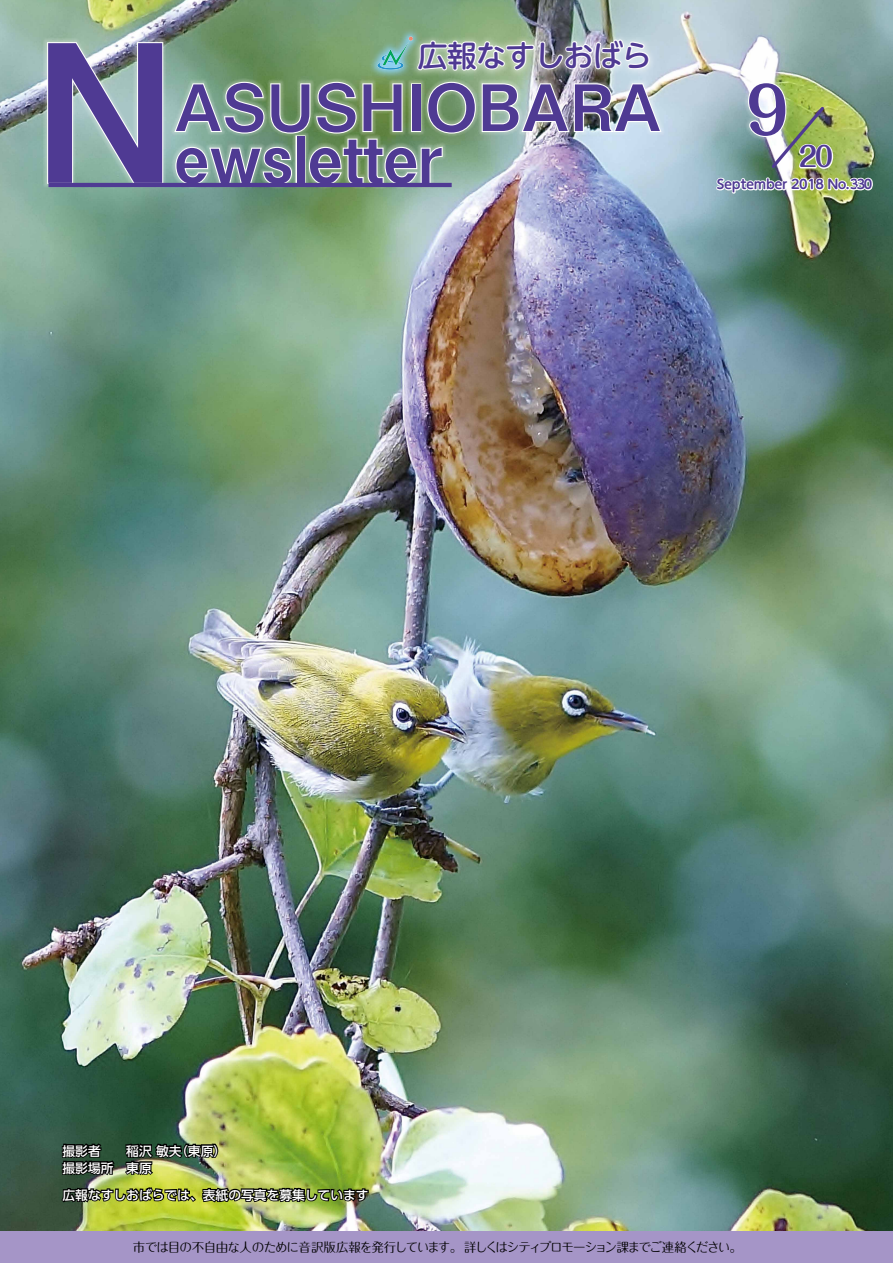
<style>
.page{position:relative;width:893px;height:1263px;background:#fff}
.page>*{position:absolute;margin:0;border:0;box-sizing:border-box;transform-origin:0 0}
.t1{font:700 191.4px "Mi Go MB1 Std De";color:#4f3a93}
.t2{font:700 63.75px/52.1px "Mi Go MB1 Std De";color:#4f3a93}
.t3{font:700 63.75px "Maru Fo Pro";color:#4f3a93;scale:.9 1}
.t4{font:500 29.7px "UD Shin M Go Pro";letter-spacing:-.03em;color:#4f3a93}
.t5{font:700 27.6px "Maru Fo Pro";color:#4f3a93;scale:.9 1}
.t6{font:12.75px "Maru Fo Pro";letter-spacing:-.08em;color:#000}
.t7{font:500 12.75px/17px "UD Shin Go Pro";color:#fff}
.t8{font:700 12.75px "UD Shin M Go Pro De";letter-spacing:-.03em;color:#4f3a93}
</style>
<div class="page">
<img style="left:0;top:0;width:893px;height:1232px">
<div style="left:744px;top:78px;width:46px;height:63px;background:#fff;opacity:.5"></div>
<img style="left:715px;top:81px;width:159px;height:114px">
<div style="left:410px;top:33px;width:247px;height:45px;background:#fff;opacity:.54"></div>
<img style="left:416px;top:0;width:234px;height:72px">
<div style="left:43px;top:38px;width:124px;height:150px;background:#fff;opacity:.5"></div>
<svg style="left:46px;top:41px;width:118px;height:144px;background:#bccecb"></svg>
<svg style="left:369px;top:28px;width:52px;height:51px"></svg>
<img style="left:374px;top:35px;width:41px;height:40px">
<div style="left:0;top:1232px;width:893px;height:31px;background:#a595c7"></div>
<div style="left:170px;top:79px;width:495px;height:110px;background:#fff;opacity:.5"></div>
<img style="left:173px;top:81px;width:490px;height:105px">
<img style="left:60px;top:1184px;width:310px;height:20px">
<hr style="left:48px;top:183px;width:404px;height:4px;background:#4f3a93">
<svg style="left:60px;top:1142px;width:56px;height:35px;background:#17241a"></svg>
<img style="left:123px;top:1140px;width:96px;height:37px">
<h1 class="t1" style="left:32px;top:-33px;width:147px">N</h1>
<h3 class="t4" style="left:418px;top:32px;width:236px">広報なすしおばら</h3>
<h2 class="t2" style="left:174px;top:75px;width:489px">ASUSHIOBARA ewsletter</h2>
<h2 class="t3" style="left:746px;top:60px;width:49px">9</h2>
<h3 class="t5" style="left:799px;top:135px;width:40px">20</h3>
<p class="t8" style="left:717px;top:174px;width:157px">September 2018 No.330</p>
<p class="t7" style="left:63px;top:1142px;width:91px">撮影者　<br>撮影場所　東原</p>
<p class="t7" style="left:175px;top:1142px;width:53px">（東原(</p>
<p class="t7" style="left:126px;top:1142px;width:57px">稲沢敏夫</p>
<p class="t7" style="left:63px;top:1186px;width:308px">広報なすしおばらでは、表紙の写真を募集しています</p>
<p class="t6" style="left:133px;top:1236px;width:611px">市では目の不自由な人のために音訳版広報を発行しています。詳しくはシティプロモーション課までご連絡ください。</p>
</div>
